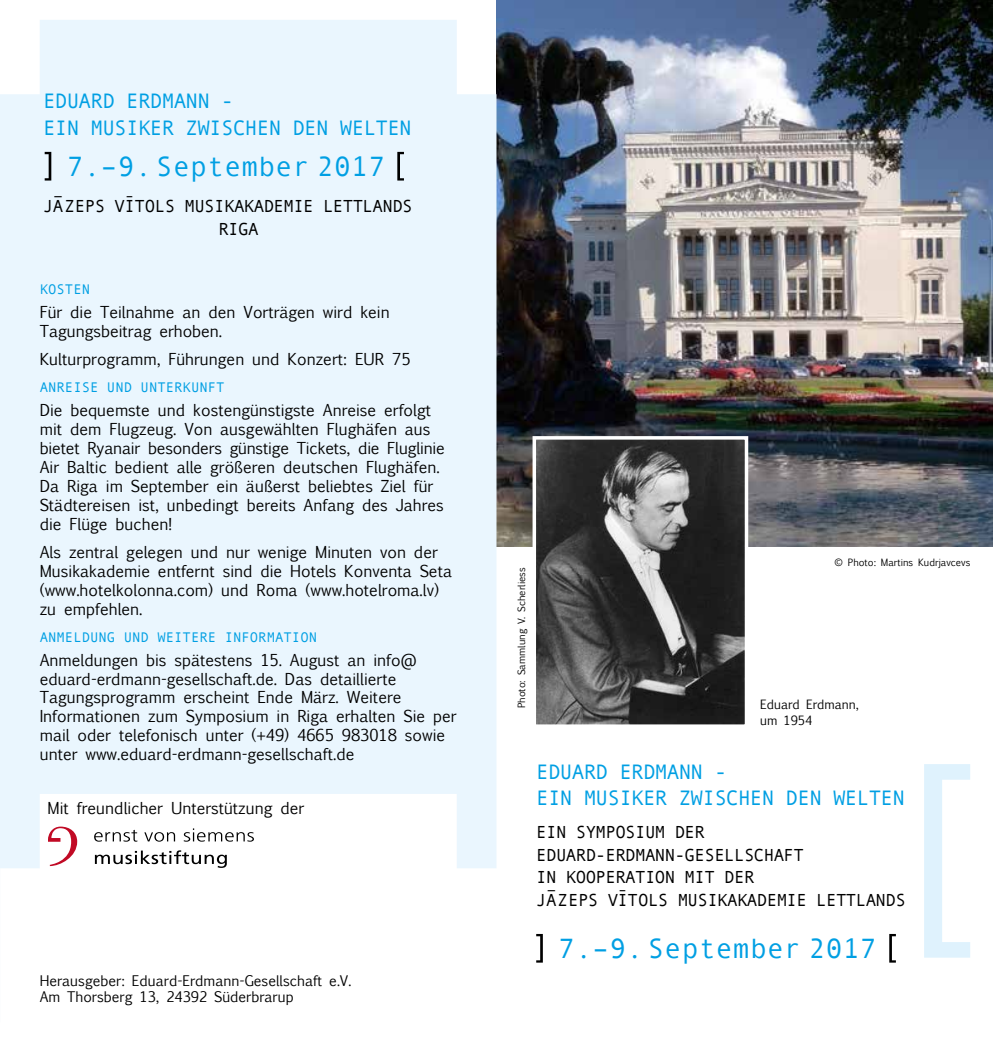
<style>
.page{position:relative;width:993px;height:1042px;background:#fff}
.page>*{position:absolute;margin:0;border:0;box-sizing:border-box;transform-origin:0 0}
.t1{font:28px "Andale Mono";letter-spacing:.01em;color:#009fe3}
.t2{font:21px/26.2px "Andale Mono";letter-spacing:-.035em;color:#009fe3}
.t3{font:17.5px/22.8px "Andale Mono";letter-spacing:-.035em;color:#000}
.t4{font:15.75px/18.9px "Euphemia UCAS";color:#000}
.t5{font:14px/16.8px "Euphemia UCAS";color:#000}
.t6{font:14px "Andale Mono";color:#009fe3}
.t7{font:12.25px/15.8px "Euphemia UCAS";color:#000}
.t8{font:9.62px "Euphemia UCAS";color:#000}
</style>
<div class="page">
<img style="left:496px;top:0;width:496px;height:547px">
<svg style="left:0;top:20px;width:496px;height:848px;background:#ebf6fe"></svg>
<svg style="left:530px;top:434px;width:219px;height:291px;background:#515151"></svg>
<svg style="left:536px;top:934px;width:6px;height:28px"></svg>
<svg style="left:48px;top:826px;width:29px;height:40px"></svg>
<svg style="left:94px;top:828px;width:160px;height:13px"></svg>
<svg style="left:95px;top:850px;width:132px;height:18px"></svg>
<svg style="left:397px;top:152px;width:7px;height:29px"></svg>
<svg style="left:45px;top:152px;width:6px;height:29px"></svg>
<svg style="left:889px;top:934px;width:6px;height:28px"></svg>
<svg style="left:924px;top:764px;width:45px;height:193px"></svg>
<h2 class="t2" style="left:43px;top:88px;width:370px">EDUARD ERDMANN -<br>EIN MUSIKER ZWISCHEN DEN WELTEN</h2>
<h1 class="t1" style="left:67px;top:151px;width:320px">7.–9.September 2017</h1>
<p class="t3" style="left:218px;top:195px;width:196px;text-indent:-175px">JA¯ ZEPS VI¯ TOLS MUSIKAKADEMIE LETTLANDS<br>RIGA</p>
<p class="t6" style="left:40px;top:281px;width:52px">KOSTEN</p>
<p class="t4" style="left:40px;top:302px;width:351px">Für die Teilnahme an den Vorträgen wird kein<br>Tagungsbeitrag erhoben.</p>
<p class="t4" style="left:40px;top:350px;width:372px">Kulturprogramm, Führungen und Konzert: EUR 75</p>
<p class="t6" style="left:40px;top:379px;width:186px">ANREISE UND UNTERKUNFT</p>
<p class="t4" style="left:40px;top:401px;width:406px">Die bequemste und kostengünstigste Anreise erfolgt mit dem Flugzeug. Von ausgewählten Flughäfen aus bietet Ryanair besonders günstige Tickets, die Fluglinie Air Baltic bedient alle größeren deutschen Flughäfen.<br>Da Riga im September ein äußerst beliebtes Ziel für Städtereisen ist, unbedingt bereits Anfang des Jahres die Flüge buchen!</p>
<p class="t4" style="left:40px;top:543px;width:413px">Als zentral gelegen und nur wenige Minuten von der Musikakademie entfernt sind die Hotels Konventa Seta (www.hotelkolonna.com) und Roma (www.hotelroma.lv) zu empfehlen.</p>
<p class="t6" style="left:40px;top:629px;width:279px">ANMELDUNG UND WEITERE INFORMATION</p>
<p class="t4" style="left:40px;top:650px;width:418px">Anmeldungen bis spätestens 15. August an info@ eduard-erdmann-gesellschaft.de. Das detaillierte Tagungsprogramm erscheint Ende März. Weitere Informationen zum Symposium in Riga erhalten Sie per mail oder telefonisch unter (+49) 4665 983018 sowie unter www.eduard-erdmann-gesellschaft.de</p>
<p class="t4" style="left:48px;top:798px;width:258px">Mit freundlicher Unterstützung der</p>
<p class="t5" style="left:40px;top:972px;width:313px">Herausgeber: Eduard-Erdmann-Gesellschaft e.V.<br>Am Thorsberg 13, 24392 Süderbrarup</p>
<p class="t8" style="left:514px;top:708px;width:142px;rotate:-90deg">Photo: Sammlung V. Scherliess</p>
<p class="t8" style="left:834px;top:555px;width:137px">© Photo: Martins Kudrjavcevs</p>
<p class="t7" style="left:759px;top:696px;width:100px">Eduard Erdmann, um 1954</p>
<h2 class="t2" style="left:536px;top:758px;width:370px">EDUARD ERDMANN -<br>EIN MUSIKER ZWISCHEN DEN WELTEN</h2>
<p class="t3" style="left:536px;top:820px;width:371px">EIN SYMPOSIUM DER<br>EDUARD-ERDMANN-GESELLSCHAFT<br>IN KOOPERATION MIT DER<br>JA¯ ZEPS VI¯ TOLS MUSIKAKADEMIE LETTLANDS</p>
<h1 class="t1" style="left:558px;top:932px;width:320px">7.–9.September 2017</h1>
</div>
